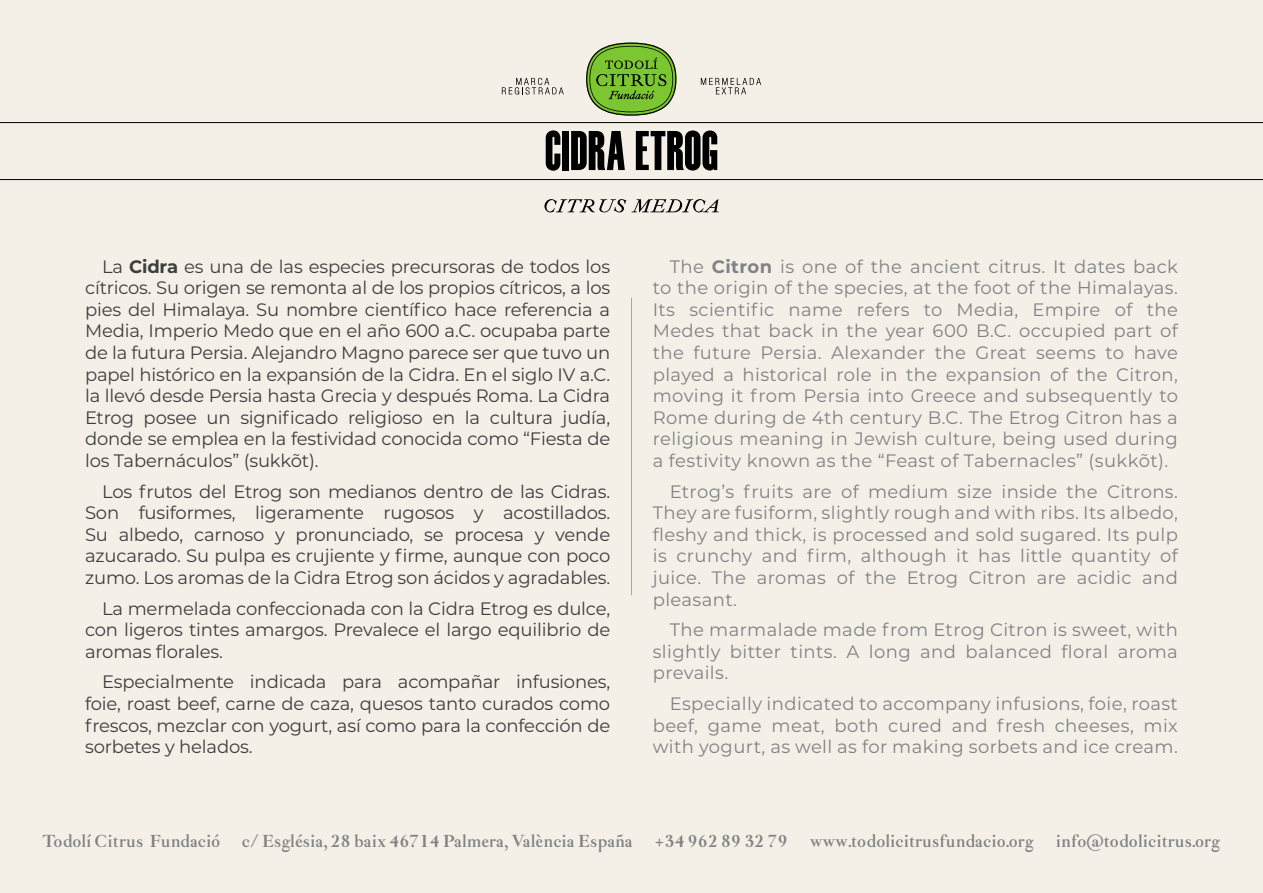
<style>
.page{position:relative;width:1263px;height:893px;background:#f5f0e7}
.page>*{position:absolute;margin:0;border:0;box-sizing:border-box;transform-origin:0 0}
.t1{font:18px/21.6px "Montserrat";letter-spacing:-.01em;color:#3e3e3f;text-align:justify}
.t2{font:18px/21.6px "Montserrat";letter-spacing:.02em;color:#808285;text-align:justify}
.t3{font:700 18px "Ibarra Real";color:#808285}
.s1{font-weight:700}
</style>
<div class="page">
<hr style="left:0;top:122px;width:1263px;height:1px;background:#000">
<hr style="left:0;top:179px;width:1263px;height:1px;background:#000">
<svg style="left:544px;top:199px;width:175px;height:14px;background:#b6b2ac"></svg>
<div style="left:562px;top:131px;width:7px;height:39px;background:#000"></div>
<svg style="left:546px;top:130px;width:14px;height:41px"></svg>
<svg style="left:571px;top:131px;width:54px;height:39px;background:#42413e"></svg>
<svg style="left:636px;top:130px;width:81px;height:41px;background:#54534f"></svg>
<hr style="left:631px;top:298px;width:1px;height:297px;background:#8ec740">
<svg style="left:502px;top:78px;width:62px;height:16px"></svg>
<svg style="left:586px;top:43px;width:90px;height:73px;background:#7bae45"></svg>
<svg style="left:701px;top:78px;width:60px;height:16px"></svg>
<p class="t1" style="left:85px;top:255px;width:527px;text-indent:17px">La <span class="s1">Cidra</span> es una de las especies precursoras de todos los cítricos. Su origen se remonta al de los propios cítricos, a los pies del Himalaya. Su nombre científico hace referencia a Media, Imperio Medo que en el año 600 a.C. ocupaba parte de la futura Persia. Alejandro Magno parece ser que tuvo un papel histórico en la expansión de la Cidra. En el siglo IV a.C. la llevó desde Persia hasta Grecia y después Roma. La Cidra Etrog posee un significado religioso en la cultura judía, donde se emplea en la festividad conocida como “Fiesta de los Tabernáculos” (sukkõt).</p>
<p class="t1" style="left:85px;top:480px;width:527px;text-indent:17px">Los frutos del Etrog son medianos dentro de las Cidras.<br>Son fusiformes, ligeramente rugosos y acostillados.<br>Su albedo, carnoso y pronunciado, se procesa y vende azucarado. Su pulpa es crujiente y firme, aunque con poco zumo. Los aromas de la Cidra Etrog son ácidos y agradables.</p>
<p class="t1" style="left:85px;top:597px;width:527px;text-indent:17px">La mermelada confeccionada con la Cidra Etrog es dulce, con ligeros tintes amargos. Prevalece el largo equilibrio de aromas florales.</p>
<p class="t1" style="left:85px;top:671px;width:527px;text-indent:17px">Especialmente indicada para acompañar infusiones, foie, roast beef, carne de caza, quesos tanto curados como frescos, mezclar con yogurt, así como para la confección de sorbetes y helados.</p>
<p class="t2" style="left:653px;top:255px;width:527px;text-indent:17px">The <span class="s1">Citron</span> is one of the ancient citrus. It dates back to the origin of the species, at the foot of the Himalayas.<br>Its scientific name refers to Media, Empire of the Medes that back in the year 600 B.C. occupied part of the future Persia. Alexander the Great seems to have played a historical role in the expansion of the Citron, moving it from Persia into Greece and subsequently to Rome during de 4th century B.C. The Etrog Citron has a religious meaning in Jewish culture, being used during a festivity known as the “Feast of Tabernacles” (sukkõt).</p>
<p class="t2" style="left:653px;top:480px;width:527px;text-indent:17px">Etrog’s fruits are of medium size inside the Citrons.<br>They are fusiform, slightly rough and with ribs. Its albedo, fleshy and thick, is processed and sold sugared. Its pulp is crunchy and firm, although it has little quantity of juice. The aromas of the Etrog Citron are acidic and pleasant.</p>
<p class="t2" style="left:653px;top:618px;width:527px;text-indent:17px">The marmalade made from Etrog Citron is sweet, with slightly bitter tints. A long and balanced floral aroma prevails.</p>
<p class="t2" style="left:653px;top:692px;width:527px;text-indent:17px">Especially indicated to accompany infusions, foie, roast beef, game meat, both cured and fresh cheeses, mix with yogurt, as well as for making sorbets and ice cream.</p>
<p class="t3" style="left:42px;top:830px;width:1179px">Todolí Citrus Fundació c/ Església, 28 baix 46714 Palmera, València España +34 962 89 32 79 www.todolicitrusfundacio.org info@todolicitrus.org</p>
</div>
